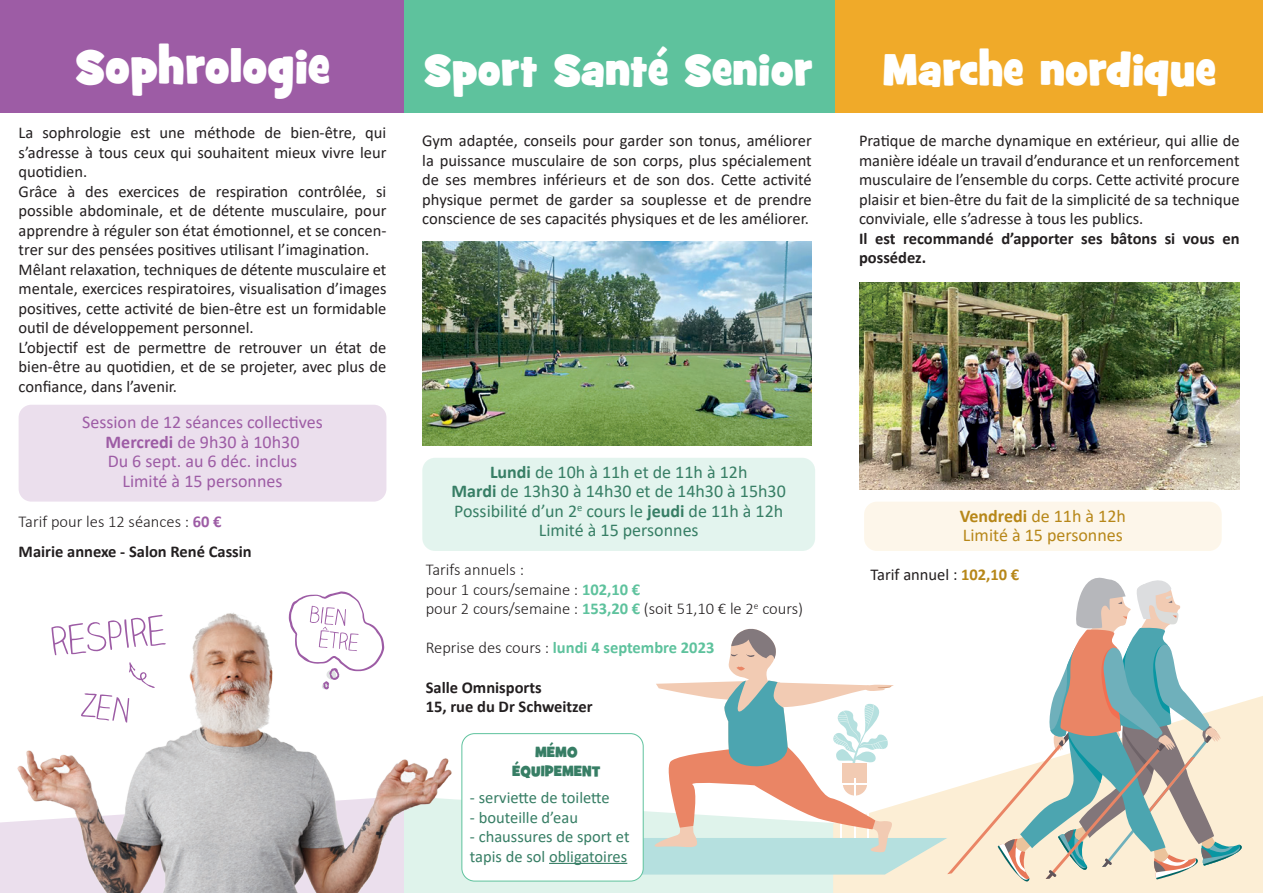
<style>
.page{position:relative;width:1263px;height:893px;background:#fff}
.page>*{position:absolute;margin:0;border:0;box-sizing:border-box;transform-origin:0 0}
.t1{font:48.6px "Grilled Cheese BTN Toasted";color:#fff}
.t2{font:45px "Grilled Cheese BTN Toasted";color:#fff}
.t3{font:18px "Calibri";color:#377e65}
.t4{font:18px/19.5px "Calibri";color:#9d5ca5}
.t5{font:18px "Calibri";color:#b78719}
.t6{font:16.5px/19.5px "Calibri";color:#231f20;text-align:justify}
.t7{font:700 16.5px/19.5px "Calibri";color:#231f20}
.t8{font:300 16.5px "Calibri";color:#231f20}
.t9{font:16.5px/19.5px "Calibri";color:#377e65}
.t10{font:700 16.5px "Calibri";color:#5ec29d}
.t11{font:15px "Grilled Cheese BTN Toasted";color:#377e65}
.s1{font-weight:700}
.s2{font-weight:700;color:#9d5ca5}
.s3{font-weight:700;color:#5ec29d}
.s4{font-weight:300;color:#231f20}
.s5{font-weight:700;color:#b78719}
</style>
<div class="page">
<div style="left:1244px;top:696px;width:19px;height:197px;background:#fceed5"></div>
<div style="left:833px;top:0;width:430px;height:113px;background:#f0aa29"></div>
<div style="left:404px;top:0;width:430px;height:113px;background:#5ec29d"></div>
<img style="left:422px;top:241px;width:390px;height:204px">
<div style="left:422px;top:458px;width:393px;height:93px;background:#e3f4ee;border-radius:13px"></div>
<div style="left:864px;top:502px;width:358px;height:49px;background:#fdf6ea;border-radius:13px"></div>
<img style="left:859px;top:282px;width:380px;height:208px">
<div style="left:0;top:0;width:404px;height:113px;background:#9d5ca5"></div>
<div style="left:19px;top:405px;width:367px;height:97px;background:#ebdfed;border-radius:13px"></div>
<svg style="left:0;top:577px;width:1244px;height:316px"></svg>
<p class="t1" style="left:75px;top:35px;width:257px">Sophrologie</p>
<p class="t6" style="left:19px;top:123px;width:369px">La sophrologie est une méthode de bien-être, qui s’adresse à tous ceux qui souhaitent mieux vivre leur quotidien.</p>
<p class="t6" style="left:19px;top:181px;width:369px">Grâce à des exercices de respiration contrôlée, si possible abdominale, et de détente musculaire, pour apprendre à réguler son état émotionnel, et se concen&shy;trer sur des pensées positives utilisant l’imagination.</p>
<p class="t6" style="left:19px;top:259px;width:369px">Mêlant relaxation, techniques de détente musculaire et mentale, exercices respiratoires, visualisation d’images positives, cette activité de bien-être est un formidable outil de développement personnel.</p>
<p class="t6" style="left:19px;top:337px;width:369px">L’objectif est de permettre de retrouver un état de bien-être au quotidien, et de se projeter, avec plus de confiance, dans l’avenir.</p>
<p class="t4" style="left:82px;top:412px;width:242px">Session de 12 séances collectives</p>
<p class="t4" style="left:106px;top:431px;width:195px"><span class="s1">Mercredi</span> de 9h30 à 10h30<br>Du 6 sept. au 6 déc. inclus</p>
<p class="t4" style="left:123px;top:470px;width:161px">Limité à 15 personnes</p>
<p class="t8" style="left:19px;top:511px;width:205px">Tarif pour les 12 séances : <span class="s2">60 €</span></p>
<p class="t7" style="left:19px;top:542px;width:235px">Mairie annexe - Salon René Cassin</p>
<p class="t2" style="left:424px;top:41px;width:391px">Sport Santé Senior</p>
<p class="t2" style="left:882px;top:41px;width:335px">Marche nordique</p>
<p class="t6" style="left:422px;top:131px;width:391px">Gym adaptée, conseils pour garder son tonus, améliorer la puissance musculaire de son corps, plus spécialement de ses membres inférieurs et de son dos. Cette activité physique permet de garder sa souplesse et de prendre conscience de ses capacités physiques et de les améliorer.</p>
<p class="t6" style="left:859px;top:131px;width:382px">Pratique de marche dynamique en extérieur, qui allie de manière idéale un travail d’endurance et un renforcement musculaire de l’ensemble du corps. Cette activité procure plaisir et bien-être du fait de la simplicité de sa technique conviviale, elle s’adresse à tous les publics.</p>
<p class="t7" style="left:859px;top:228px;width:382px">Il est recommandé d’apporter ses bâtons si vous en possédez.</p>
<p class="t3" style="left:490px;top:459px;width:259px"><span class="s1">Lundi</span> de 10h à 11h et de 11h à 12h</p>
<p class="t3" style="left:452px;top:479px;width:336px"><span class="s1">Mardi</span> de 13h30 à 14h30 et de 14h30 à 15h30</p>
<p class="t3" style="left:454px;top:498px;width:331px">Possibilité d’un 2<sup>e</sup> cours le <span class="s1">jeudi</span> de 11h à 12h</p>
<p class="t3" style="left:539px;top:518px;width:161px">Limité à 15 personnes</p>
<p class="t8" style="left:426px;top:560px;width:100px">Tarifs annuels :</p>
<p class="t8" style="left:426px;top:579px;width:216px">pour 1 cours/semaine : <span class="s3">102,10 €</span></p>
<p class="t8" style="left:426px;top:599px;width:379px">pour 2 cours/semaine : <span class="s3">153,20 €</span> (soit 51,10 € le 2<sup>e</sup> cours)</p>
<p class="t10" style="left:426px;top:636px;width:290px"><span class="s4">Reprise des cours :</span> lundi 4 septembre 2023</p>
<p class="t7" style="left:426px;top:677px;width:118px">Salle Omnisports</p>
<p class="t7" style="left:426px;top:696px;width:168px">15, rue du Dr Schweitzer</p>
<p class="t11" style="left:535px;top:742px;width:44px">MÉMO</p>
<p class="t11" style="left:512px;top:761px;width:90px">ÉQUIPEMENT</p>
<p class="t9" style="left:470px;top:787px;width:141px">- serviette de toilette</p>
<p class="t9" style="left:470px;top:807px;width:110px">- bouteille d’eau</p>
<p class="t9" style="left:470px;top:826px;width:161px">- chaussures de sport et tapis de sol obligatoires</p>
<p class="t5" style="left:960px;top:503px;width:168px"><span class="s1">Vendredi</span> de 11h à 12h</p>
<p class="t5" style="left:963px;top:523px;width:161px">Limité à 15 personnes</p>
<p class="t6" style="left:870px;top:564px;width:150px">Tarif annuel : <span class="s5">102,10 €</span></p>
</div>
